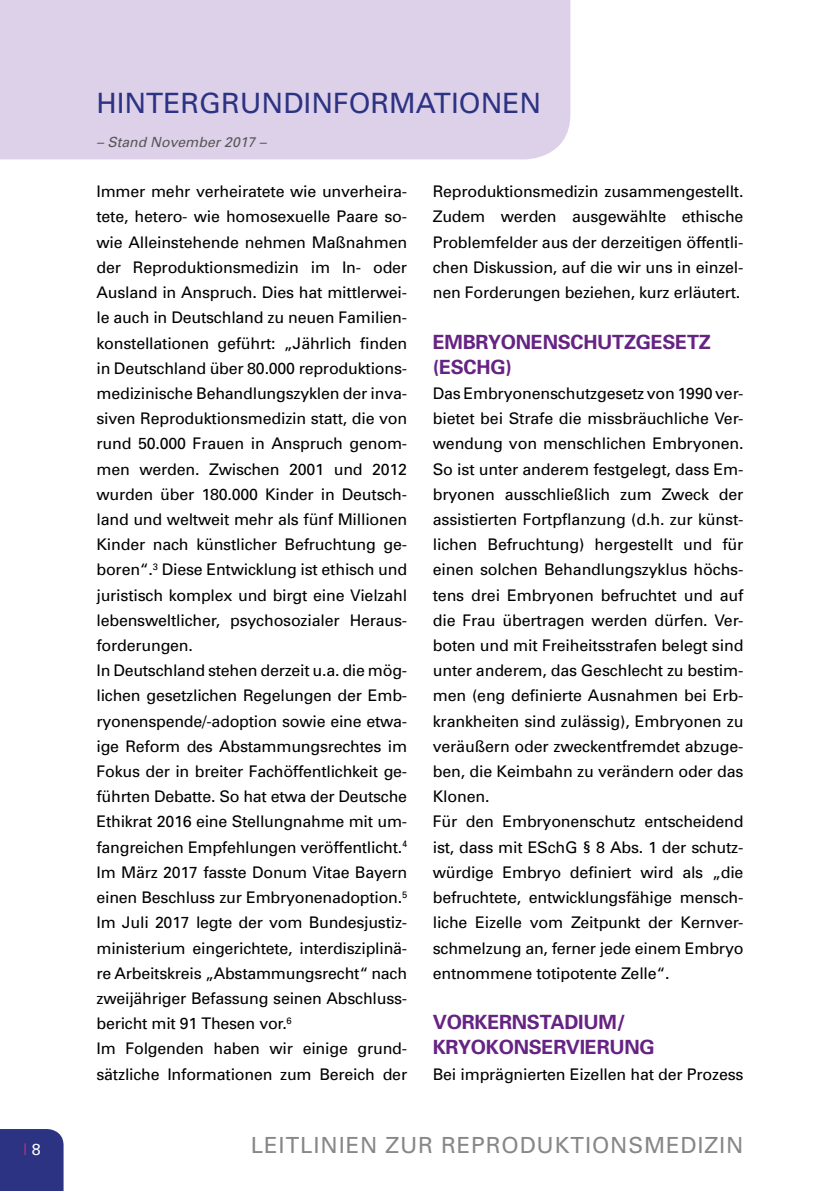
<style>
.page{position:relative;width:840px;height:1191px;background:#fff}
.page>*{position:absolute;margin:0;border:0;box-sizing:border-box;transform-origin:0 0}
.Head01{font:28px "Univers";color:#2d3383}
.t1{font:22.2px "Univers";letter-spacing:.04em;color:#878787}
.Head_Forderung_LILA{font:700 19.6px/25.2px "Univers";letter-spacing:-.015em;color:#662383}
.Hintergrundinformati{font:16px/25.2px "Univers";letter-spacing:-.015em;color:#000;text-align:justify}
.t2{font:16px "Univers";color:#b9367e}
.Fußnote{font:italic 14px "Univers";color:#575756}
.s1{color:#fff}
</style>
<div class="page">
<div style="left:0;top:1129px;width:63px;height:62px;background:#2d3383"></div>
<div style="left:0;top:0;width:570px;height:159px;background:#ddd1e9"></div>
<p class="Head01" style="left:96px;top:86px;width:446px">HINTERGRUNDINFORMATIONEN</p>
<p class="Fußnote" style="left:96px;top:133px;width:171px">– Stand November 2017 –</p>
<p class="Hintergrundinformati" style="left:96px;top:179px;width:312px">Immer mehr verheiratete wie unverheira&shy;tete, hetero- wie homosexuelle Paare so&shy;wie Alleinstehende nehmen Maßnahmen der Reproduktionsmedizin im In- oder Ausland in Anspruch. Dies hat mittlerwei&shy;le auch in Deutschland zu neuen Familien&shy;konstellationen geführt: „Jährlich finden in Deutschland über 80.000 reproduktions&shy;medizinische Behandlungszyklen der inva&shy;siven Reproduktionsmedizin statt, die von rund 50.000 Frauen in Anspruch genom&shy;men werden. Zwischen 2001 und 2012 wurden über 180.000 Kinder in Deutsch&shy;land und weltweit mehr als fünf Millionen Kinder nach künstlicher Befruchtung ge&shy;boren“.<sup>3</sup> Diese Entwicklung ist ethisch und juristisch komplex und birgt eine Vielzahl lebensweltlicher, psychosozialer Heraus&shy;forderungen.</p>
<p class="Hintergrundinformati" style="left:96px;top:657px;width:312px">In Deutschland stehen derzeit u.a. die mög&shy;lichen gesetzlichen Regelungen der Emb&shy;ryonenspende/-adoption sowie eine etwa&shy;ige Reform des Abstammungsrechtes im Fokus der in breiter Fachöffentlichkeit ge&shy;führten Debatte. So hat etwa der Deutsche Ethikrat 2016 eine Stellungnahme mit um&shy;fangreichen Empfehlungen veröffentlicht.<sup>4<br></sup>Im März 2017 fasste Donum Vitae Bayern einen Beschluss zur Embryonenadoption.<sup>5<br></sup>Im Juli 2017 legte der vom Bundesjustiz&shy;ministerium eingerichtete, interdisziplinä&shy;re Arbeitskreis „Abstammungsrecht“ nach zweijähriger Befassung seinen Abschluss&shy;bericht mit 91 Thesen vor.<sup>6</sup></p>
<p class="Hintergrundinformati" style="left:96px;top:1035px;width:312px">Im Folgenden haben wir einige grund&shy;sätzliche Informationen zum Bereich der</p>
<p class="Hintergrundinformati" style="left:432px;top:179px;width:312px">Reproduktionsmedizin zusammengestellt.<br>Zudem werden ausgewählte ethische Problemfelder aus der derzeitigen öffentli&shy;chen Diskussion, auf die wir uns in einzel&shy;nen Forderungen beziehen, kurz erläutert.</p>
<p class="Head_Forderung_LILA" style="left:432px;top:328px;width:279px">EMBRYONENSCHUTZGESETZ (ESCHG)</p>
<p class="Hintergrundinformati" style="left:432px;top:380px;width:312px">Das Embryonenschutzgesetz von 1990 ver&shy;bietet bei Strafe die missbräuchliche Ver&shy;wendung von menschlichen Embryonen.<br>So ist unter anderem festgelegt, dass Em&shy;bryonen ausschließlich zum Zweck der assistierten Fortpflanzung (d.h. zur künst&shy;lichen Befruchtung) hergestellt und für einen solchen Behandlungszyklus höchs&shy;tens drei Embryonen befruchtet und auf die Frau übertragen werden dürfen. Ver&shy;boten und mit Freiheitsstrafen belegt sind unter anderem, das Geschlecht zu bestim&shy;men (eng definierte Ausnahmen bei Erb&shy;krankheiten sind zulässig), Embryonen zu veräußern oder zweckentfremdet abzuge&shy;ben, die Keimbahn zu verändern oder das Klonen.</p>
<p class="Hintergrundinformati" style="left:432px;top:809px;width:312px">Für den Embryonenschutz entscheidend ist, dass mit ESchG § 8 Abs. 1 der schutz&shy;würdige Embryo definiert wird als „die befruchtete, entwicklungsfähige mensch&shy;liche Eizelle vom Zeitpunkt der Kernver&shy;schmelzung an, ferner jede einem Embryo entnommene totipotente Zelle“.</p>
<p class="Head_Forderung_LILA" style="left:432px;top:1009px;width:223px">VORKERNSTADIUM/<br>KRYOKONSERVIERUNG</p>
<p class="Hintergrundinformati" style="left:432px;top:1061px;width:312px">Bei imprägnierten Eizellen hat der Prozess</p>
<p class="t2" style="left:23px;top:1139px;width:19px">| <span class="s1">8</span></p>
<h2 class="t1" style="left:251px;top:1131px;width:494px">LEITLINIEN ZUR REPRODUKTIONSMEDIZIN</h2>
</div>
